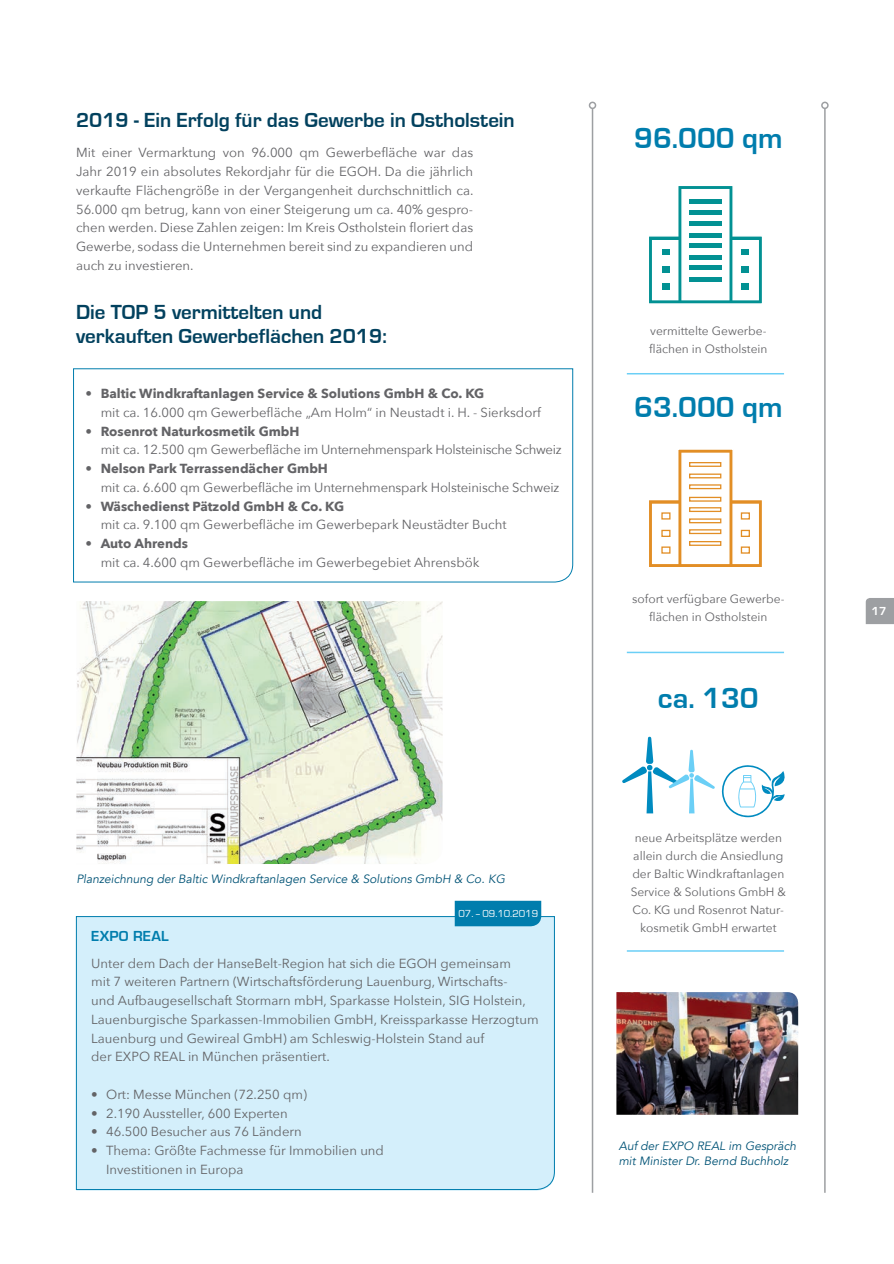
<style>
.page{position:relative;width:894px;height:1264px;background:#fff}
.page>*{position:absolute;margin:0;border:0;box-sizing:border-box;transform-origin:0 0}
.t1{font:700 30px "Eurostile";color:#007dad}
.t2{font:700 21px/24px "Eurostile";color:#02415e}
.t3{font:700 15px "Eurostile";letter-spacing:.02em;color:#007dad}
.t4{font:13.2px/18.8px "Avenir Next";color:#636366}
.t5{font:13.2px/18.8px "Avenir Next";letter-spacing:-.02em;color:#636366}
.t6{font:12px/18px "Avenir Next";color:#636366;text-align:center}
.t7{font:italic 12px/15px "Avenir";color:#005376}
.t8{font:700 12px "Eurostile";color:#fff}
.t9{font:10.5px "Eurostile";color:#fff}
.s1{font-weight:700}
</style>
<div class="page">
<img style="left:616px;top:992px;width:182px;height:122px">
<hr style="left:591px;top:108px;width:2px;height:1084px;background:#9d9fa2">
<div style="left:588px;top:102px;width:8px;height:7px;border:2px solid #9d9fa2;border-radius:50%"></div>
<hr style="left:824px;top:108px;width:1px;height:1084px;background:#9d9fa2">
<div style="left:821px;top:102px;width:7px;height:7px;border:2px solid #9d9fa2;border-radius:50%"></div>
<div style="left:76px;top:916px;width:479px;height:274px;background:#d4effb"></div>
<svg style="left:622px;top:736px;width:92px;height:77px"></svg>
<hr style="left:626px;top:651px;width:158px;height:2px;background:#6bcff6">
<hr style="left:626px;top:950px;width:158px;height:1px;background:#6bcff6">
<hr style="left:626px;top:373px;width:158px;height:1px;background:#6bcff6">
<svg style="left:73px;top:368px;width:500px;height:214px"></svg>
<div style="left:454px;top:900px;width:87px;height:26px;background:#007dad"></div>
<img style="left:76px;top:601px;width:367px;height:263px">
<svg style="left:649px;top:186px;width:113px;height:118px"></svg>
<hr style="left:689px;top:233px;width:32px;height:4px;background:#029193">
<div style="left:689px;top:243px;width:32px;height:5px;background:#029193"></div>
<hr style="left:689px;top:221px;width:32px;height:4px;background:#029193">
<div style="left:689px;top:255px;width:32px;height:5px;background:#029193"></div>
<hr style="left:689px;top:210px;width:32px;height:4px;background:#029193">
<div style="left:689px;top:265px;width:32px;height:5px;background:#029193"></div>
<hr style="left:689px;top:199px;width:32px;height:4px;background:#029193">
<div style="left:689px;top:277px;width:32px;height:5px;background:#029193"></div>
<svg style="left:649px;top:449px;width:113px;height:118px"></svg>
<div style="left:661px;top:512px;width:9px;height:7px;border:1px solid #e28e25"></div>
<div style="left:740px;top:512px;width:10px;height:7px;border:1px solid #e28e25"></div>
<div style="left:661px;top:530px;width:9px;height:7px;border:1px solid #e28e25"></div>
<div style="left:740px;top:530px;width:10px;height:7px;border:1px solid #e28e25"></div>
<div style="left:661px;top:546px;width:9px;height:7px;border:1px solid #e28e25"></div>
<div style="left:689px;top:541px;width:32px;height:5px;border:1px solid #e28e25"></div>
<div style="left:689px;top:529px;width:32px;height:5px;border:1px solid #e28e25"></div>
<div style="left:689px;top:518px;width:32px;height:5px;border:1px solid #e28e25"></div>
<div style="left:689px;top:507px;width:32px;height:5px;border:1px solid #e28e25"></div>
<div style="left:689px;top:497px;width:32px;height:4px;border:1px solid #e28e25"></div>
<div style="left:689px;top:484px;width:32px;height:5px;border:1px solid #e28e25"></div>
<div style="left:689px;top:473px;width:32px;height:5px;border:1px solid #e28e25"></div>
<div style="left:689px;top:462px;width:32px;height:5px;border:1px solid #e28e25"></div>
<div style="left:740px;top:546px;width:10px;height:7px;border:1px solid #e28e25"></div>
<svg style="left:721px;top:765px;width:64px;height:52px"></svg>
<svg style="left:865px;top:598px;width:28px;height:26px"></svg>
<h2 class="t2" style="left:76px;top:108px;width:440px">2019 - Ein Erfolg für das Gewerbe in Ostholstein</h2>
<p class="t4" style="left:76px;top:143px;width:399px;text-align:justify">Mit einer Vermarktung von 96.000 qm Gewerbefläche war das Jahr 2019 ein absolutes Rekordjahr für die EGOH. Da die jährlich verkaufte Flächengröße in der Vergangenheit durchschnittlich ca.<br>56.000 qm betrug, kann von einer Steigerung um ca. 40% gespro&shy;chen werden. Diese Zahlen zeigen: Im Kreis Ostholstein floriert das Gewerbe, sodass die Unternehmen bereit sind zu expandieren und auch zu investieren.</p>
<h2 class="t2" style="left:76px;top:300px;width:312px">Die TOP 5 vermittelten und verkauften Gewerbeflächen 2019:</h2>
<p class="t4" style="left:101px;top:383px;width:442px;text-indent:-15px">• <span class="s1">Baltic Windkraftanlagen Service &amp; Solutions GmbH &amp; Co. KG<br></span>mit ca. 16.000 qm Gewerbefläche „Am Holm“ in Neustadt i. H. - Sierksdorf</p>
<p class="t5" style="left:101px;top:421px;width:462px;text-indent:-15px">• <span class="s1">Rosenrot Naturkosmetik GmbH<br></span>mit ca. 12.500 qm Gewerbefläche im Unternehmenspark Holsteinische Schweiz</p>
<p class="t4" style="left:101px;top:458px;width:460px;text-indent:-15px">• <span class="s1">Nelson Park Terrassendächer GmbH<br></span>mit ca. 6.600 qm Gewerbefläche im Unternehmenspark Holsteinische Schweiz</p>
<p class="t4" style="left:101px;top:496px;width:407px;text-indent:-15px">• <span class="s1">Wäschedienst Pätzold GmbH &amp; Co. KG<br></span>mit ca. 9.100 qm Gewerbefläche im Gewerbepark Neustädter Bucht</p>
<p class="t4" style="left:101px;top:533px;width:380px;text-indent:-15px">• <span class="s1">Auto Ahrends<br></span>mit ca. 4.600 qm Gewerbefläche im Gewerbegebiet Ahrensbök</p>
<p class="t7" style="left:76px;top:871px;width:430px">Planzeichnung der Baltic Windkraftanlagen Service &amp; Solutions GmbH &amp; Co. KG</p>
<p class="t3" style="left:91px;top:928px;width:79px">EXPO REAL</p>
<p class="t9" style="left:458px;top:907px;width:81px">07.–09.10.2019</p>
<p class="t4" style="left:91px;top:952px;width:449px">Unter dem Dach der HanseBelt-Region hat sich die EGOH gemeinsam<br>mit 7 weiteren Partnern (Wirtschaftsförderung Lauenburg, Wirtschafts-<br>und Aufbaugesellschaft Stormarn mbH, Sparkasse Holstein, SIG Holstein, Lauenburgische Sparkassen-Immobilien GmbH, Kreissparkasse Herzogtum Lauenburg und Gewireal GmbH) am Schleswig-Holstein Stand auf<br>der EXPO REAL in München präsentiert.</p>
<p class="t4" style="left:91px;top:1084px;width:217px">• Ort: Messe München (72.250 qm)</p>
<p class="t4" style="left:91px;top:1103px;width:198px">• 2.190 Aussteller, 600 Experten</p>
<p class="t4" style="left:91px;top:1121px;width:212px">• 46.500 Besucher aus 76 Ländern</p>
<p class="t4" style="left:106px;top:1140px;width:279px;text-indent:-15px">• Thema: Größte Fachmesse für Immobilien und<br>Investitionen in Europa</p>
<h1 class="t1" style="left:634px;top:121px;width:150px">96.000 qm</h1>
<p class="t6" style="left:649px;top:321px;width:120px;text-align:left">vermittelte Gewerbe&shy;flächen in Ostholstein</p>
<h1 class="t1" style="left:634px;top:390px;width:150px">63.000 qm</h1>
<p class="t6" style="left:632px;top:589px;width:154px">sofort verfügbare Gewerbe&shy;flächen in Ostholstein</p>
<h1 class="t1" style="left:658px;top:681px;width:102px">ca. 130</h1>
<p class="t6" style="left:630px;top:828px;width:157px">neue Arbeitsplätze werden allein durch die Ansiedlung der Baltic Windkraftanlagen<br>Service &amp; Solutions GmbH &amp;<br>Co. KG und Rosenrot Natur&shy;kosmetik GmbH erwartet</p>
<p class="t7" style="left:618px;top:1138px;width:179px">Auf der EXPO REAL im Gespräch mit Minister Dr. Bernd Buchholz</p>
<p class="t8" style="left:871px;top:604px;width:17px">157</p>
</div>
